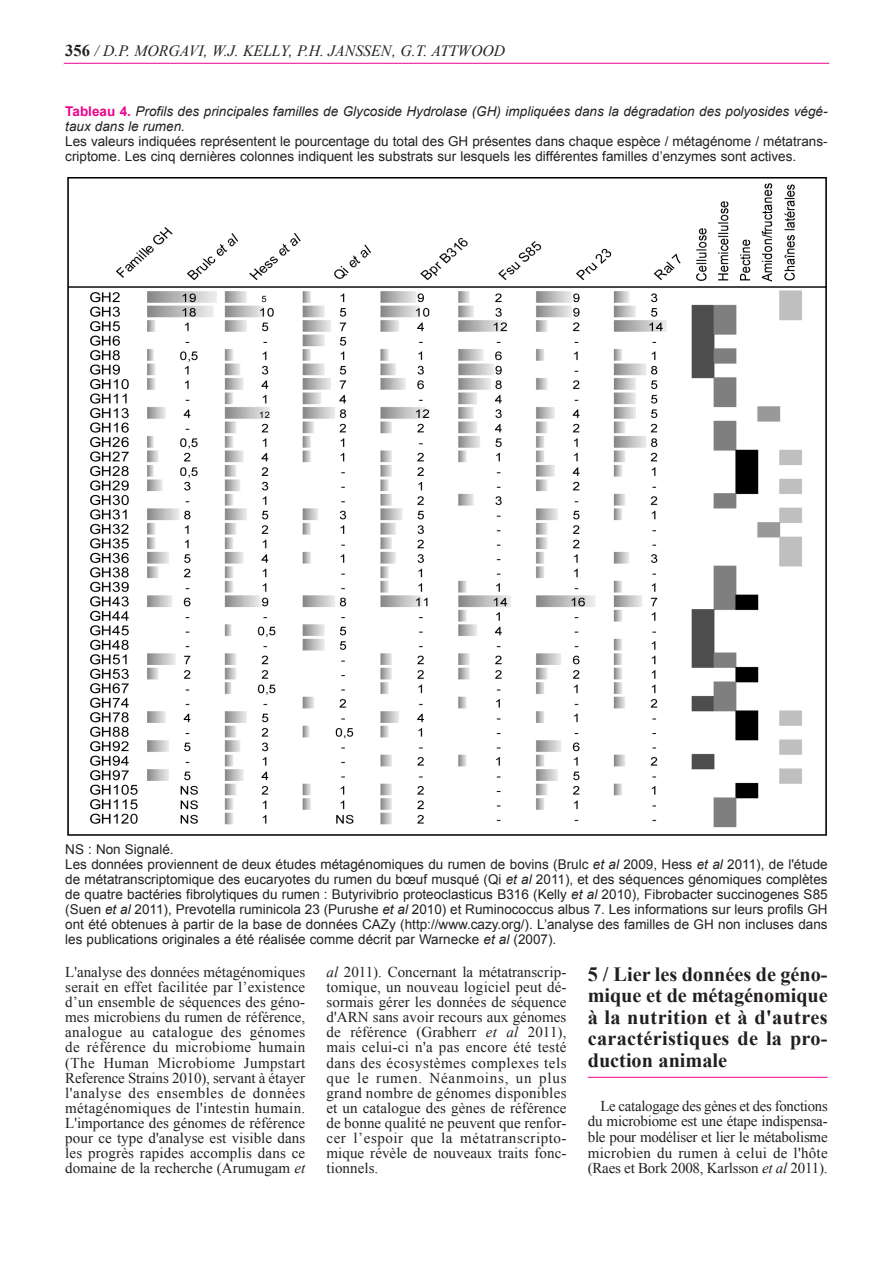
<style>
.page{position:relative;width:893px;height:1263px;background:#fff}
.page>*{position:absolute;margin:0;border:0;box-sizing:border-box;transform-origin:0 0}
.t1{font:700 20.25px/21.6px "Times New Roman";letter-spacing:.015em;color:#231f20;text-align:justify}
.t2{font:italic 15.75px "Times New Roman";color:#231f20}
.t3{font:15px/15.1px "Times New Roman";letter-spacing:.005em;color:#231f20;text-align:justify}
.t4{font:13.5px/15px "Arial";color:#231f20}
.s1{font-weight:700;font-style:normal;font-size:16.5px}
.s2{font-weight:700;color:#ed028c}
.s3{font-style:italic}
</style>
<div class="page">
<hr style="left:588px;top:1077px;width:240px;height:1px;background:#ed028c">
<img style="left:67px;top:177px;width:759px;height:659px">
<hr style="left:64px;top:63px;width:765px;height:1px;background:#ed028c">
<p class="t2" style="left:65px;top:42px;width:441px"><span class="s1">356</span> / D.P. MORGAVI, W.J. KELLY, P.H. JANSSEN, G.T. ATTWOOD</p>
<p class="t4" style="left:65px;top:104px;width:764px"><span class="s2">Tableau 4.</span> <span class="s3">Profils des principales familles de Glycoside Hydrolase (GH) impliquées dans la dégradation des polyosides végé&shy;taux dans le rumen.<br></span>Les valeurs indiquées représentent le pourcentage du total des GH présentes dans chaque espèce / métagénome / métatrans&shy;criptome. Les cinq dernières colonnes indiquent les substrats sur lesquels les différentes familles d’enzymes sont actives.</p>
<p class="t4" style="left:65px;top:842px;width:764px">NS : Non Signalé.<br>Les données proviennent de deux études métagénomiques du rumen de bovins (Brulc <span class="s3">et al</span> 2009, Hess <span class="s3">et al</span> 2011), de l'étude de métatranscriptomique des eucaryotes du rumen du bœuf musqué (Qi <span class="s3">et al</span> 2011), et des séquences génomiques complètes de quatre bactéries fibrolytiques du rumen : Butyrivibrio proteoclasticus B316 (Kelly <span class="s3">et al</span> 2010), Fibrobacter succinogenes S85 (Suen <span class="s3">et al</span> 2011), Prevotella ruminicola 23 (Purushe <span class="s3">et al</span> 2010) et Ruminococcus albus 7. Les informations sur leurs profils GH ont été obtenues à partir de la base de données CAZy (http://www.cazy.org/). L’analyse des familles de GH non incluses dans les publications originales a été réalisée comme décrit par Warnecke <span class="s3">et al</span> (2007).</p>
<p class="t3" style="left:65px;top:964px;width:241px">L'analyse des données métagénomiques serait en effet facilitée par l’existence d’un ensemble de séquences des géno&shy;mes microbiens du rumen de référence, analogue au catalogue des génomes de référence du microbiome humain (The Human Microbiome Jumpstart Reference Strains 2010), servant à étayer l'analyse des ensembles de données métagénomiques de l'intestin humain.<br>L'importance des génomes de référence pour ce type d'analyse est visible dans les progrès rapides accomplis dans ce domaine de la recherche (Arumugam <span class="s3">et</span></p>
<p class="t3" style="left:326px;top:964px;width:241px"><span class="s3">al</span> 2011). Concernant la métatranscrip&shy;tomique, un nouveau logiciel peut dé&shy;sormais gérer les données de séquence d'ARN sans avoir recours aux génomes de référence (Grabherr <span class="s3">et al</span> 2011), mais celui-ci n'a pas encore été testé dans des écosystèmes complexes tels que le rumen. Néanmoins, un plus grand nombre de génomes disponibles et un catalogue des gènes de référence de bonne qualité ne peuvent que renfor&shy;cer l’espoir que la métatranscripto&shy;mique révèle de nouveaux traits fonc&shy;tionnels.</p>
<p class="t1" style="left:588px;top:963px;width:241px">5 / Lier les données de géno&shy;mique et de métagénomique à la nutrition et à d'autres caractéristiques de la pro&shy;duction animale</p>
<p class="t3" style="left:588px;top:1098px;width:241px;line-height:15.6px;text-indent:13px">Le catalogage des gènes et des fonctions du microbiome est une étape indispensa&shy;ble pour modéliser et lier le métabolisme microbien du rumen à celui de l'hôte (Raes et Bork 2008, Karlsson <span class="s3">et al</span> 2011).</p>
</div>
